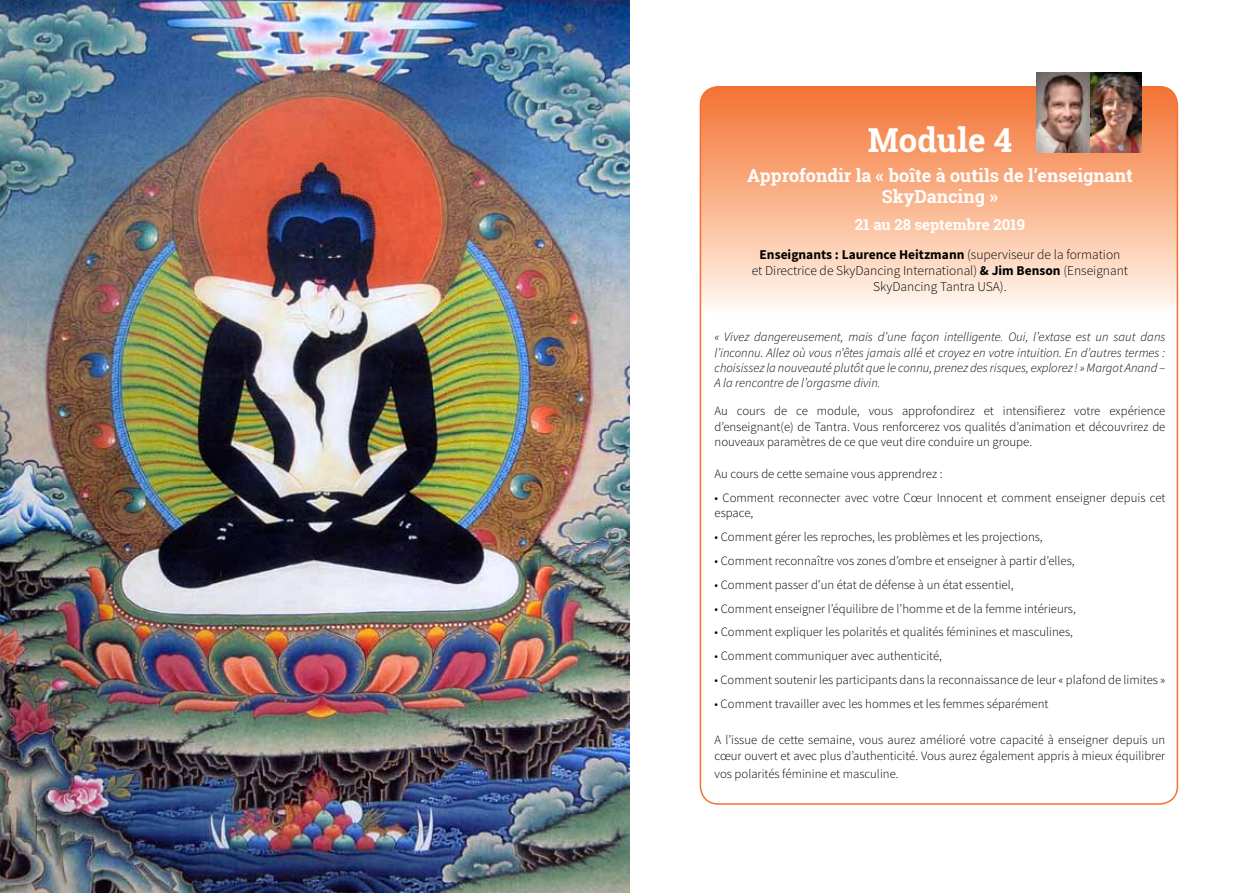
<style>
.page{position:relative;width:1259px;height:893px;background:#fff}
.page>*{position:absolute;margin:0;border:0;box-sizing:border-box;transform-origin:0 0}
.t1{font:700 33px "Roboto Slab";color:#fff}
.t2{font:700 18px/21.6px "Roboto Slab";color:#fff;text-align:center}
.t3{font:700 15px "Roboto Slab";color:#fff}
.t4{font:300 13.5px/16.2px "Source Sans Pro";color:#000;text-align:center}
.t5{font:300 12.75px/15.3px "Source Sans Pro";color:#000}
.t6{font:italic 300 12.75px/15.3px "Source Sans Pro";color:#000;text-align:justify}
.s1{font-weight:700}
</style>
<div class="page">
<svg style="left:702px;top:86px;width:475px;height:223px;background:#f9b692"></svg>
<img style="left:1037px;top:72px;width:104px;height:81px">
<img style="left:0;top:0;width:629px;height:893px">
<h1 class="t1" style="left:867px;top:117px;width:146px">Module 4</h1>
<h2 class="t2" style="left:747px;top:164px;width:387px">Approfondir la « boîte à outils de l’enseignant<br>SkyDancing »</h2>
<p class="t3" style="left:854px;top:214px;width:172px">21 au 28 septembre 2019</p>
<p class="t4" style="left:752px;top:246px;width:378px"><span class="s1">Enseignants : Laurence Heitzmann</span> (superviseur de la formation<br>et Directrice de SkyDancing International) <span class="s1">&amp; Jim Benson</span> (Enseignant<br>SkyDancing Tantra USA).</p>
<p class="t6" style="left:714px;top:329px;width:452px">« Vivez dangereusement, mais d’une façon intelligente. Oui, l’extase est un saut dans l’inconnu. Allez où vous n’êtes jamais allé et croyez en votre intuition. En d’autres termes : choisissez la nouveauté plutôt que le connu, prenez des risques, explorez ! » Margot Anand – A la rencontre de l’orgasme divin.</p>
<p class="t5" style="left:714px;top:403px;width:452px;text-align:justify">Au cours de ce module, vous approfondirez et intensifierez votre expérience d’enseignant(e) de Tantra. Vous renforcerez vos qualités d’animation et découvrirez de nouveaux paramètres de ce que veut dire conduire un groupe.</p>
<p class="t5" style="left:714px;top:466px;width:229px">Au cours de cette semaine vous apprendrez :</p>
<p class="t5" style="left:714px;top:490px;width:452px">• Comment reconnecter avec votre Cœur Innocent et comment enseigner depuis cet espace,</p>
<p class="t5" style="left:714px;top:529px;width:330px">• Comment gérer les reproches, les problèmes et les projections,</p>
<p class="t5" style="left:714px;top:553px;width:362px">• Comment reconnaître vos zones d’ombre et enseigner à partir d’elles,</p>
<p class="t5" style="left:714px;top:577px;width:300px">• Comment passer d’un état de défense à un état essentiel,</p>
<p class="t5" style="left:714px;top:601px;width:363px">• Comment enseigner l’équilibre de l’homme et de la femme intérieurs,</p>
<p class="t5" style="left:714px;top:625px;width:360px">• Comment expliquer les polarités et qualités féminines et masculines,</p>
<p class="t5" style="left:714px;top:648px;width:229px">• Comment communiquer avec authenticité,</p>
<p class="t5" style="left:714px;top:672px;width:452px">• Comment soutenir les participants dans la reconnaissance de leur « plafond de limites »</p>
<p class="t5" style="left:714px;top:696px;width:335px">• Comment travailler avec les hommes et les femmes séparément</p>
<p class="t5" style="left:714px;top:732px;width:452px">A l’issue de cette semaine, vous aurez amélioré votre capacité à enseigner depuis un cœur ouvert et avec plus d’authenticité. Vous aurez également appris à mieux équilibrer</p>
<p class="t5" style="left:714px;top:766px;width:186px">vos polarités féminine et masculine.</p>
</div>
